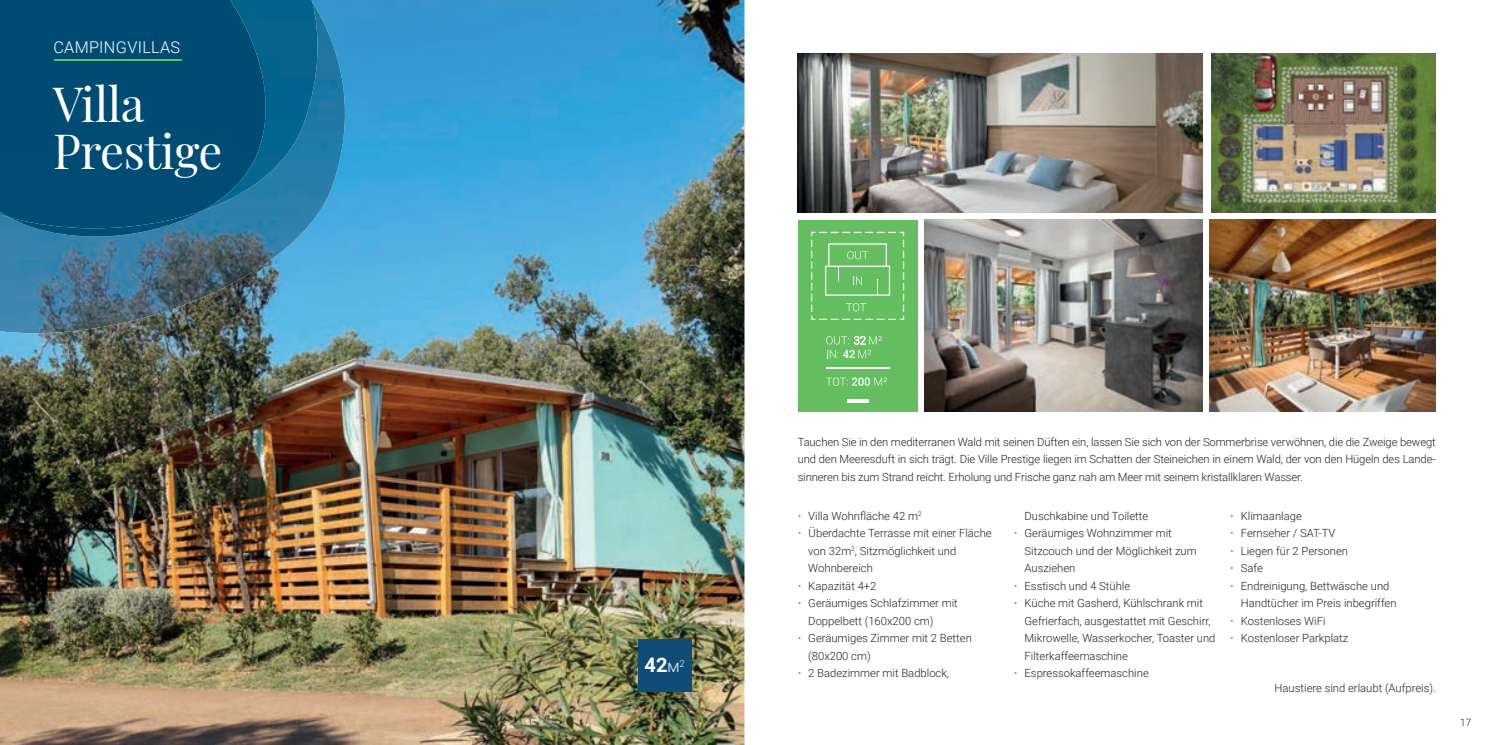
<style>
.page{position:relative;width:1489px;height:745px;background:#fff}
.page>*{position:absolute;margin:0;border:0;box-sizing:border-box;transform-origin:0 0}
.t1{font:47.5px/47.5px "Playfair Display";letter-spacing:-.01em;color:#fff}
.t2{font:700 20px "Roboto";color:#fff}
.t3{font:300 16.25px "Roboto";letter-spacing:.015em;color:#fff}
.t4{font:300 11.25px/17.5px "Roboto";color:#231f20}
.t5{font:500 11.25px "Roboto";color:#fff}
.t6{font:300 10px "Roboto";color:#231f20}
.s1{font-weight:300;font-size:16.25px}
.s2{color:#64bd5e}
</style>
<div class="page">
<img style="left:0;top:0;width:744px;height:744px">
<div style="left:638px;top:638px;width:53px;height:53px;background:#0f4d77"></div>
<img style="left:0;top:1px;width:356px;height:332px">
<img style="left:276px;top:0;width:45px;height:217px">
<img style="left:9px;top:228px;width:194px;height:8px">
<img style="left:0;top:0;width:276px;height:228px">
<hr style="left:55px;top:59px;width:127px;height:1px;background:#64bd5e">
<div style="left:797px;top:220px;width:120px;height:191px;background:#65be5f"></div>
<svg style="left:827px;top:350px;width:11px;height:8px"></svg>
<svg style="left:858px;top:350px;width:12px;height:8px"></svg>
<svg style="left:826px;top:377px;width:60px;height:8px"></svg>
<svg style="left:826px;top:336px;width:55px;height:8px"></svg>
<hr style="left:825px;top:366px;width:64px;height:2px;background:#fff">
<hr style="left:846px;top:399px;width:22px;height:3px;background:#fff">
<svg style="left:811px;top:232px;width:93px;height:88px"></svg>
<img style="left:1211px;top:53px;width:224px;height:160px">
<img style="left:797px;top:53px;width:405px;height:160px">
<img style="left:1209px;top:220px;width:226px;height:191px">
<img style="left:924px;top:220px;width:278px;height:191px">
<h3 class="t3" style="left:53px;top:35px;width:128px">CAMPING VILLAS</h3>
<h1 class="t1" style="left:53px;top:76px;width:171px">Villa<br>Prestige</h1>
<h2 class="t2" style="left:644px;top:650px;width:42px">42<span class="s1">m</span><sup>2</sup></h2>
<p class="t5" style="left:842px;top:346px;width:14px">42</p>
<p class="t4" style="left:797px;top:432px;width:639px;text-align:justify">Tauchen Sie in den mediterranen Wald mit seinen Düften ein, lassen Sie sich von der Sommerbrise verwöhnen, die die Zweige bewegt und den Meeresduft in sich trägt. Die Ville Prestige liegen im Schatten der Steineichen in einem Wald, der von den Hügeln des Lande&shy;sinneren bis zum Strand reicht. Erholung und Frische ganz nah am Meer mit seinem kristallklaren Wasser.</p>
<p class="t4" style="left:797px;top:506px;width:125px"><span class="s2">•</span> Villa Wohnfläche 42 m<sup>2</sup></p>
<p class="t4" style="left:808px;top:523px;width:185px;text-indent:-10px"><span class="s2">•</span> Überdachte Terrasse mit einer Fläche von 32m<sup>2</sup>, Sitzmöglichkeit und<br>Wohnbereich</p>
<p class="t4" style="left:797px;top:576px;width:80px"><span class="s2">•</span> Kapazität 4+2</p>
<p class="t4" style="left:808px;top:593px;width:151px;text-indent:-11px"><span class="s2">•</span> Geräumiges Schlafzimmer mit<br>Doppelbett (160x200 cm)</p>
<p class="t4" style="left:808px;top:628px;width:165px;text-indent:-11px"><span class="s2">•</span> Geräumiges Zimmer mit 2 Betten (80x200 cm)</p>
<p class="t4" style="left:797px;top:663px;width:153px"><span class="s2">•</span> 2 Badezimmer mit Badblock,</p>
<p class="t4" style="left:1024px;top:506px;width:125px">Duschkabine und Toilette</p>
<p class="t4" style="left:1024px;top:523px;width:174px;text-indent:-11px"><span class="s2">•</span> Geräumiges Wohnzimmer mit<br>Sitzcouch und der Möglichkeit zum<br>Ausziehen</p>
<p class="t4" style="left:1013px;top:576px;width:118px"><span class="s2">•</span> Esstisch und 4 Stühle</p>
<p class="t4" style="left:1024px;top:593px;width:192px;text-indent:-11px"><span class="s2">•</span> Küche mit Gasherd, Kühlschrank mit Gefrierfach, ausgestattet mit Geschirr, Mikrowelle, Wasserkocher, Toaster und Filterkaffeemaschine</p>
<p class="t4" style="left:1013px;top:663px;width:136px"><span class="s2">•</span> Espressokaffeemaschine</p>
<p class="t4" style="left:1230px;top:506px;width:73px"><span class="s2">•</span> Klimaanlage</p>
<p class="t4" style="left:1230px;top:523px;width:107px"><span class="s2">•</span> Fernseher / SAT-TV</p>
<p class="t4" style="left:1230px;top:541px;width:119px"><span class="s2">•</span> Liegen für 2 Personen</p>
<p class="t4" style="left:1230px;top:558px;width:34px"><span class="s2">•</span> Safe</p>
<p class="t4" style="left:1240px;top:576px;width:157px;text-indent:-11px"><span class="s2">•</span> Endreinigung, Bettwäsche und<br>Handtücher im Preis inbegriffen</p>
<p class="t4" style="left:1230px;top:611px;width:97px"><span class="s2">•</span> Kostenloses WiFi</p>
<p class="t4" style="left:1230px;top:628px;width:120px"><span class="s2">•</span> Kostenloser Parkplatz</p>
<p class="t4" style="left:1274px;top:678px;width:163px">Haustiere sind erlaubt (Aufpreis).</p>
<p class="t6" style="left:1459px;top:715px;width:13px">17</p>
</div>
